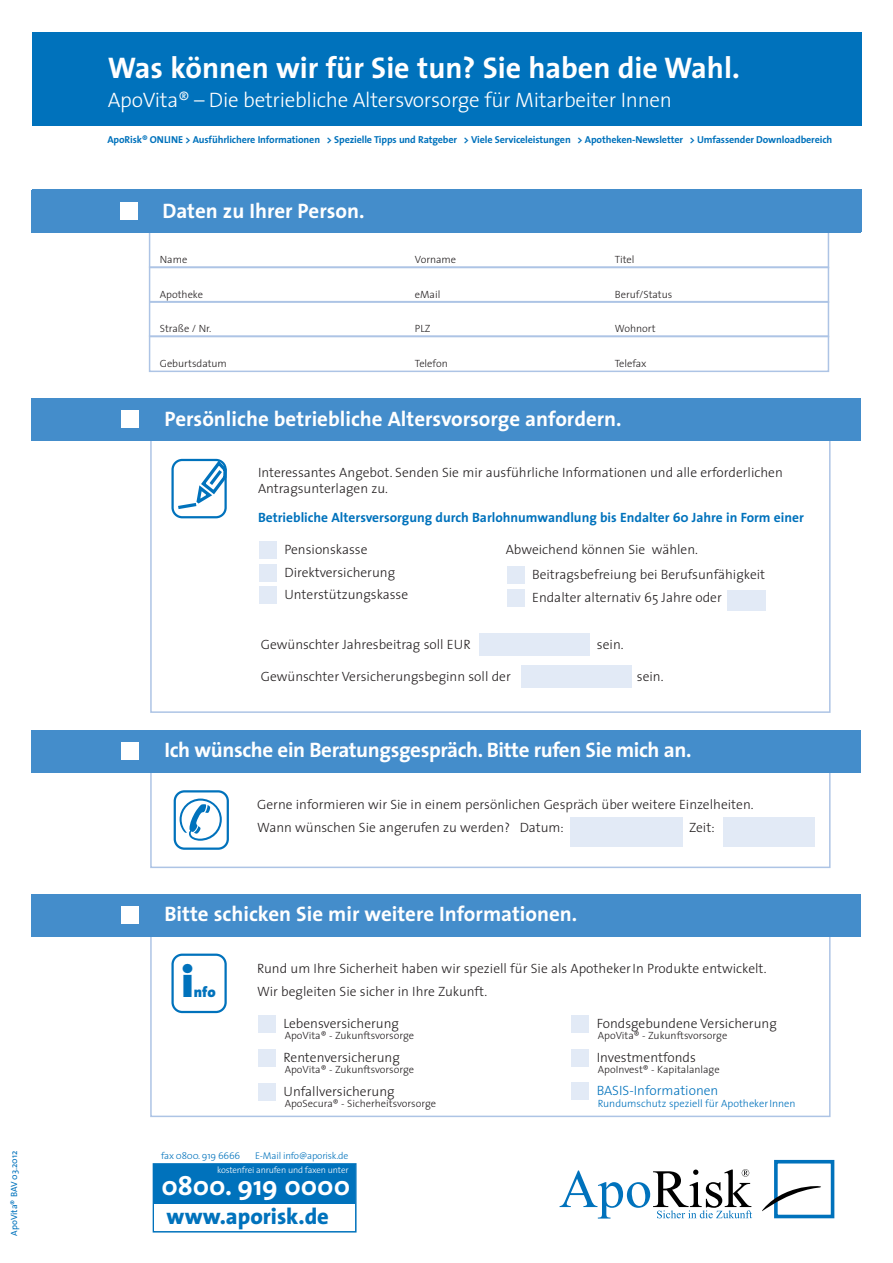
<style>
.page{position:relative;width:893px;height:1263px;background:#fff}
.page>*{position:absolute;margin:0;border:0;box-sizing:border-box;transform-origin:0 0}
.t1{font:900 44.55px "The Sans";color:#0072bc}
.t2{font:700 30px "The Sans";color:#fff}
.t3{font:700 27px "The Sans";color:#fff}
.t4{font:800 22.5px "The Sans";color:#0072bc}
.t5{font:700 21px "The Sans";color:#fff}
.t6{font:300 21px "The Sans";letter-spacing:-.01em;color:#fff}
.t7{font:700 21px "The Sans";letter-spacing:-.02em;color:#fff}
.t8{font:900 14.7px "The Sans";color:#0072bc}
.t9{font:300 13.5px/22.5px "The Sans";color:#231f20}
.t10{font:700 13.5px "The Sans";color:#0072bc}
.t11{font:300 13.5px "The Sans";color:#0072bc}
.t12{font:300 10.5px "The Sans";color:#231f20}
.t13{font:300 10.5px "The Sans";color:#0072bc}
.t14{font:700 10.2px "The Sans";letter-spacing:-.01em;color:#0072bc}
.t15{font:300 9.75px "The Sans";letter-spacing:-.02em;color:#0072bc}
.t16{font:300 9px "The Sans";letter-spacing:-.02em;color:#fff}
.t17{font:9px "The Sans";color:#0072bc}
</style>
<div class="page">
<div style="left:32px;top:32px;width:829px;height:94px;background:#0072bc"></div>
<div style="left:149px;top:199px;width:680px;height:173px;border:2px solid #adc4e5"></div>
<div style="left:32px;top:189px;width:829px;height:43px;background:#448dcb"></div>
<hr style="left:150px;top:267px;width:679px;height:1px;background:#adc4e5">
<hr style="left:150px;top:301px;width:679px;height:2px;background:#adc4e5">
<hr style="left:150px;top:336px;width:679px;height:1px;background:#adc4e5">
<hr style="left:149px;top:266px;width:679px;height:2px;background:#adc4e5">
<hr style="left:149px;top:301px;width:679px;height:1px;background:#adc4e5">
<hr style="left:149px;top:335px;width:679px;height:2px;background:#adc4e5">
<div style="left:32px;top:190px;width:829px;height:43px;background:#448dcb"></div>
<div style="left:121px;top:202px;width:17px;height:17px;background:#fff"></div>
<div style="left:150px;top:903px;width:681px;height:214px;border:2px solid #adc4e5"></div>
<div style="left:32px;top:398px;width:829px;height:43px;background:#448dcb"></div>
<div style="left:150px;top:734px;width:681px;height:134px;border:2px solid #adc4e5"></div>
<div style="left:32px;top:730px;width:829px;height:42px;background:#448dcb"></div>
<div style="left:570px;top:817px;width:113px;height:30px;background:#e2eaf6"></div>
<div style="left:723px;top:817px;width:92px;height:30px;background:#e2eaf6"></div>
<div style="left:32px;top:894px;width:829px;height:42px;background:#448dcb"></div>
<div style="left:122px;top:411px;width:17px;height:17px;background:#fff"></div>
<div style="left:122px;top:742px;width:17px;height:17px;background:#fff"></div>
<div style="left:122px;top:907px;width:17px;height:17px;background:#fff"></div>
<svg style="left:171px;top:459px;width:56px;height:59px"></svg>
<svg style="left:171px;top:953px;width:56px;height:60px"></svg>
<div style="left:259px;top:587px;width:17px;height:17px;background:#e2eaf6"></div>
<div style="left:259px;top:564px;width:17px;height:17px;background:#e2eaf6"></div>
<div style="left:259px;top:542px;width:17px;height:17px;background:#e2eaf6"></div>
<div style="left:507px;top:589px;width:17px;height:17px;background:#e2eaf6"></div>
<div style="left:507px;top:566px;width:17px;height:17px;background:#e2eaf6"></div>
<div style="left:727px;top:590px;width:38px;height:21px;background:#e2eaf6"></div>
<div style="left:479px;top:634px;width:110px;height:22px;background:#e2eaf6"></div>
<div style="left:521px;top:665px;width:111px;height:23px;background:#e2eaf6"></div>
<div style="left:259px;top:1049px;width:17px;height:17px;background:#e2eaf6"></div>
<div style="left:259px;top:1083px;width:17px;height:17px;background:#e2eaf6"></div>
<div style="left:259px;top:1015px;width:17px;height:17px;background:#e2eaf6"></div>
<div style="left:572px;top:1083px;width:17px;height:17px;background:#e2eaf6"></div>
<div style="left:572px;top:1049px;width:17px;height:17px;background:#e2eaf6"></div>
<div style="left:572px;top:1015px;width:17px;height:17px;background:#e2eaf6"></div>
<div style="left:774px;top:1160px;width:60px;height:58px;border:4px solid #0072bc"></div>
<svg style="left:560px;top:1169px;width:275px;height:50px"></svg>
<div style="left:154px;top:1165px;width:201px;height:66px;background:#0072bc"></div>
<div style="left:153px;top:1163px;width:204px;height:69px;border:2px solid #0072bc"></div>
<div style="left:155px;top:1204px;width:200px;height:26px;background:#fff"></div>
<svg style="left:174px;top:790px;width:55px;height:60px"></svg>
<p class="t17" style="left:11px;top:1236px;width:87px;rotate:-90deg">ApoVita® BAV 03.2012</p>
<h2 class="t2" style="left:108px;top:56px;width:633px">Was können wir für Sie tun? Sie haben die Wahl.</h2>
<h3 class="t6" style="left:108px;top:92px;width:566px">ApoVita® – Die betriebliche Altersvorsorge für Mitarbeiter Innen</h3>
<p class="t14" style="left:107px;top:135px;width:726px">ApoRisk® ONLINE &gt; Ausführlichere Informationen &gt; Spezielle Tipps und Ratgeber &gt; Viele Serviceleistungen &gt; Apotheken-Newsletter &gt; Umfassender Downloadbereich</p>
<h3 class="t5" style="left:162px;top:202px;width:204px">Daten zu Ihrer Person.</h3>
<p class="t12" style="left:160px;top:256px;width:29px">Name</p>
<p class="t12" style="left:415px;top:256px;width:43px">Vorname</p>
<p class="t12" style="left:615px;top:256px;width:21px">Titel</p>
<p class="t12" style="left:160px;top:290px;width:45px">Apotheke</p>
<p class="t12" style="left:415px;top:290px;width:27px">eMail</p>
<p class="t12" style="left:615px;top:290px;width:59px">Beruf/Status</p>
<p class="t12" style="left:160px;top:325px;width:53px">Straße / Nr.</p>
<p class="t12" style="left:415px;top:325px;width:17px">PLZ</p>
<p class="t12" style="left:615px;top:325px;width:42px">Wohnort</p>
<p class="t12" style="left:160px;top:359px;width:69px">Geburtsdatum</p>
<p class="t12" style="left:415px;top:359px;width:34px">Telefon</p>
<p class="t12" style="left:615px;top:359px;width:33px">Telefax</p>
<h3 class="t5" style="left:164px;top:411px;width:459px">Persönliche betriebliche Altersvorsorge anfordern.</h3>
<p class="t9" style="left:258px;top:466px;width:526px;line-height:16.2px">Interessantes Angebot. Senden Sie mir ausführliche Informationen und alle erforderlichen<br>Antragsunterlagen zu.</p>
<p class="t10" style="left:258px;top:512px;width:547px">Betriebliche Altersversorgung durch Barlohnumwandlung bis Endalter 60 Jahre in Form einer</p>
<p class="t9" style="left:284px;top:540px;width:125px">Pensionskasse<br>Direktversicherung<br>Unterstützungskasse</p>
<p class="t9" style="left:532px;top:538px;width:235px;line-height:25.2px;text-indent:-26px">Abweichend können Sie wählen.<br>Beitragsbefreiung bei Berufsunfähigkeit</p>
<p class="t9" style="left:532px;top:587px;width:191px">Endalter alternativ 65 Jahre oder</p>
<p class="t9" style="left:261px;top:634px;width:212px">Gewünschter Jahresbeitrag soll EUR</p>
<p class="t9" style="left:597px;top:634px;width:28px">sein.</p>
<p class="t9" style="left:261px;top:666px;width:251px">Gewünschter Versicherungsbeginn soll der</p>
<p class="t9" style="left:637px;top:666px;width:28px">sein.</p>
<h3 class="t7" style="left:164px;top:742px;width:529px">Ich wünsche ein Beratungsgespräch. Bitte rufen Sie mich an.</h3>
<p class="t9" style="left:257px;top:795px;width:498px">Gerne informieren wir Sie in einem persönlichen Gespräch über weitere Einzelheiten.<br>Wann wünschen Sie angerufen zu werden? Datum:</p>
<p class="t9" style="left:689px;top:817px;width:27px">Zeit:</p>
<h3 class="t5" style="left:164px;top:905px;width:414px">Bitte schicken Sie mir weitere Informationen.</h3>
<h1 class="t1" style="left:182px;top:964px;width:14px">i</h1>
<p class="t8" style="left:194px;top:986px;width:23px">nfo</p>
<p class="t9" style="left:257px;top:958px;width:511px">Rund um Ihre Sicherheit haben wir speziell für Sie als ApothekerIn Produkte entwickelt.<br>Wir begleiten Sie sicher in Ihre Zukunft.</p>
<p class="t9" style="left:284px;top:1013px;width:117px">Lebensversicherung</p>
<p class="t12" style="left:285px;top:1031px;width:131px">ApoVita® - Zukunftsvorsorge</p>
<p class="t9" style="left:284px;top:1047px;width:118px">Rentenversicherung</p>
<p class="t12" style="left:285px;top:1065px;width:131px">ApoVita® - Zukunftsvorsorge</p>
<p class="t9" style="left:284px;top:1081px;width:113px">Unfallversicherung</p>
<p class="t12" style="left:285px;top:1099px;width:153px">ApoSecura® - Sicherheitsvorsorge</p>
<p class="t9" style="left:597px;top:1013px;width:182px">Fondsgebundene Versicherung</p>
<p class="t12" style="left:598px;top:1031px;width:131px">ApoVita® - Zukunftsvorsorge</p>
<p class="t9" style="left:597px;top:1047px;width:101px">Investmentfonds</p>
<p class="t12" style="left:598px;top:1065px;width:123px">ApoInvest® - Kapitalanlage</p>
<p class="t11" style="left:597px;top:1085px;width:123px">BASIS-Informationen</p>
<p class="t13" style="left:598px;top:1099px;width:199px">Rundumschutz speziell für ApothekerInnen</p>
<p class="t15" style="left:161px;top:1152px;width:81px">fax 0800. 919 6666</p>
<p class="t15" style="left:255px;top:1152px;width:95px">E-Mail info@aporisk.de</p>
<p class="t16" style="left:217px;top:1166px;width:133px">kostenfrei anrufen und faxen unter</p>
<h3 class="t3" style="left:161px;top:1175px;width:190px">0800. 919 0000</h3>
<h3 class="t4" style="left:167px;top:1207px;width:164px">www.aporisk.de</h3>
</div>
